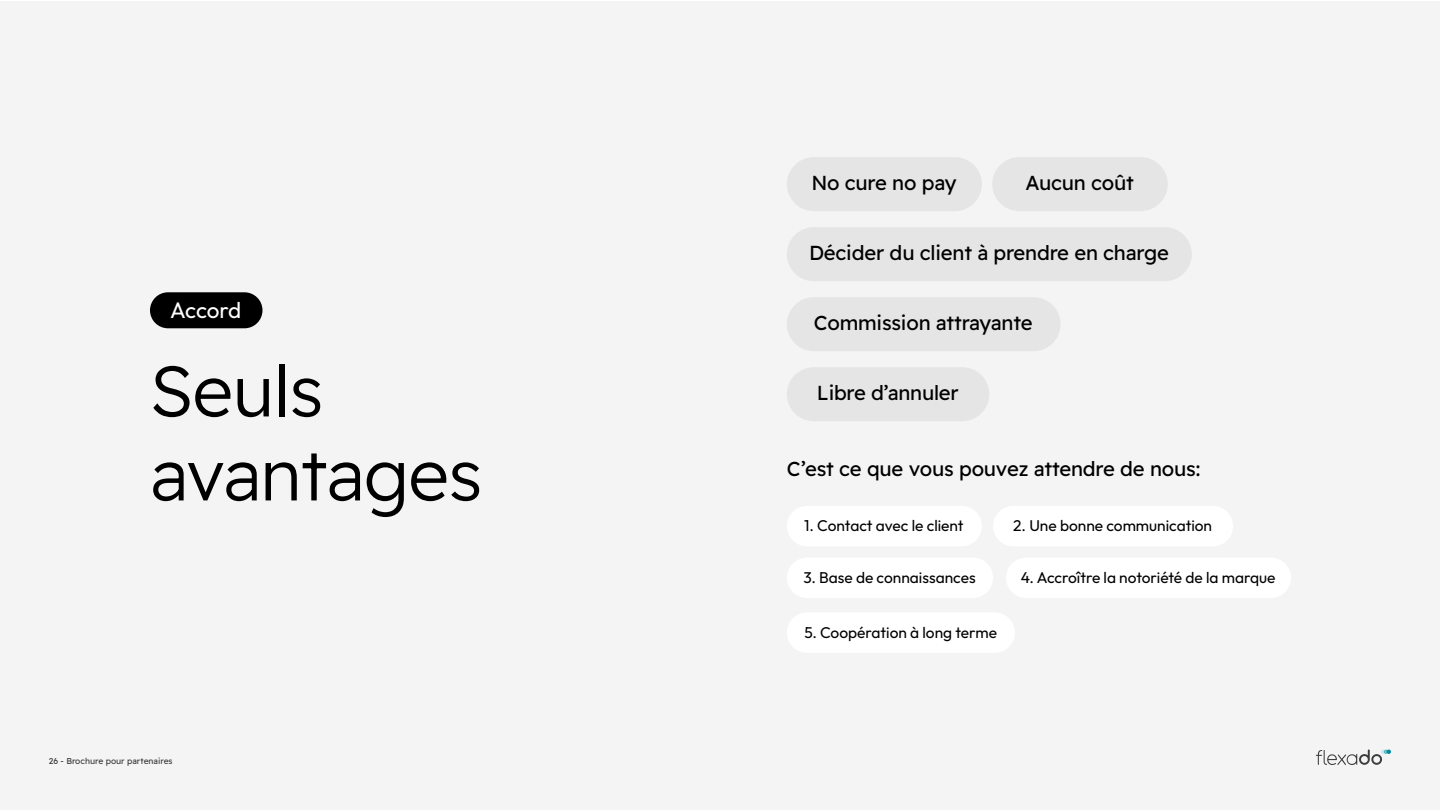
<style>
.page{position:relative;width:1440px;height:810px;background:#fff}
.page>*{position:absolute;margin:0;border:0;box-sizing:border-box;transform-origin:0 0}
.t1{font:300 71.25px/84px "Readex Pro";letter-spacing:-.01em;color:#000}
.t2{font:22.5px "Outfit";letter-spacing:-.01em;color:#fff}
.t3{font:20.25px "Readex Pro";letter-spacing:-.01em;color:#000}
.t4{font:15.52px "Outfit";color:#000}
.t5{font:8.48px "Readex Pro";color:#3c3d3d}
</style>
<div class="page">
<div style="left:0;top:1px;width:1440px;height:809px;background:#f4f4f4"></div>
<div style="left:787px;top:157px;width:195px;height:54px;background:#e5e5e5;border-radius:27px"></div>
<div style="left:992px;top:157px;width:176px;height:54px;background:#e5e5e5;border-radius:27px"></div>
<div style="left:787px;top:367px;width:202px;height:54px;background:#e5e5e5;border-radius:27px"></div>
<div style="left:787px;top:297px;width:274px;height:54px;background:#e5e5e5;border-radius:27px"></div>
<div style="left:787px;top:227px;width:405px;height:54px;background:#e5e5e5;border-radius:27px"></div>
<div style="left:787px;top:506px;width:195px;height:40px;background:#fff;border-radius:20px"></div>
<div style="left:1006px;top:558px;width:285px;height:40px;background:#fff;border-radius:20px"></div>
<div style="left:787px;top:612px;width:228px;height:41px;background:#fff;border-radius:20px"></div>
<div style="left:787px;top:558px;width:206px;height:40px;background:#fff;border-radius:20px"></div>
<div style="left:993px;top:506px;width:240px;height:40px;background:#fff;border-radius:20px"></div>
<div style="left:150px;top:292px;width:112px;height:36px;background:#000;border-radius:18px"></div>
<svg style="left:1316px;top:750px;width:75px;height:15px"></svg>
<p class="t2" style="left:170px;top:297px;width:73px">Accord</p>
<h1 class="t1" style="left:150px;top:350px;width:334px">Seuls avantages</h1>
<p class="t5" style="left:49px;top:756px;width:125px">26 - Brochure pour partenaires</p>
<p class="t3" style="left:811px;top:171px;width:147px">No cure no pay</p>
<p class="t3" style="left:1025px;top:171px;width:110px">Aucun coût</p>
<p class="t3" style="left:809px;top:241px;width:361px">Décider du client à prendre en charge</p>
<p class="t3" style="left:814px;top:311px;width:220px">Commission attrayante</p>
<p class="t3" style="left:817px;top:381px;width:143px">Libre d’annuler</p>
<p class="t3" style="left:787px;top:457px;width:415px">C’est ce que vous pouvez attendre de nous:</p>
<p class="t4" style="left:804px;top:517px;width:161px">1. Contact avec le client</p>
<p class="t4" style="left:804px;top:569px;width:174px">3. Base de connaissances</p>
<p class="t4" style="left:805px;top:623px;width:194px">5. Coopération à long terme</p>
<p class="t4" style="left:1013px;top:517px;width:200px">2. Une bonne communication</p>
<p class="t4" style="left:1021px;top:569px;width:256px">4. Accroître la notoriété de la marque</p>
</div>
